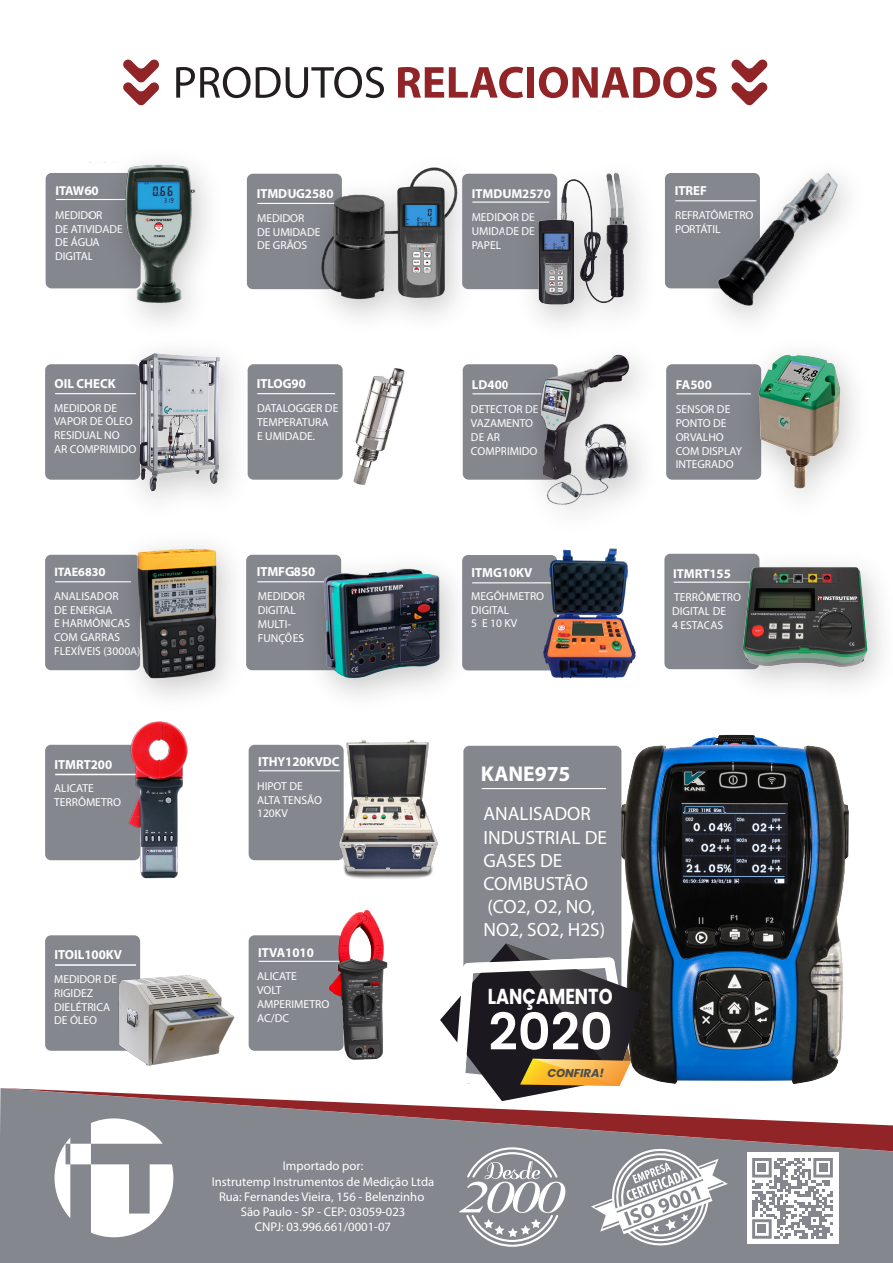
<style>
.page{position:relative;width:893px;height:1263px;background:#fff}
.page>*{position:absolute;margin:0;border:0;box-sizing:border-box;transform-origin:0 0}
.t1{font:600 51px "Poppins";color:#fff}
.t2{font:700 21.6px "Poppins";color:#fff;scale:.82 1}
.t3{font:700 21.45px "Myriad Pro";color:#fff}
.t4{font:19.2px/23.1px "Myriad Pro";color:#fff}
.t5{font:700 13.2px "Myriad Pro";color:#fff}
.t6{font:700 12.9px "Myriad Pro";color:#fff}
.t7{font:12.75px/15.3px "Myriad Pro";color:#fff;text-align:center}
.t8{font:700 12.15px "Myriad Pro";color:#fff}
.t9{font:11.55px/13.8px "Myriad Pro";color:#fff}
.t10{font:italic 700 11.55px "Poppins";color:#4b4c4c}
</style>
<div class="page">
<svg style="left:731px;top:60px;width:37px;height:46px"></svg>
<svg style="left:123px;top:60px;width:36px;height:46px"></svg>
<svg style="left:176px;top:67px;width:208px;height:31px"></svg>
<svg style="left:398px;top:67px;width:125px;height:31px"></svg>
<div style="left:527px;top:67px;width:7px;height:31px;background:#912427"></div>
<svg style="left:539px;top:67px;width:178px;height:31px"></svg>
<div style="left:247px;top:174px;width:95px;height:115px;background:#85878e;border-radius:6px"></div>
<hr style="left:257px;top:203px;width:81px;height:1px;background:#fff">
<img style="left:307px;top:167px;width:165px;height:150px">
<div style="left:462px;top:174px;width:95px;height:115px;background:#85878e;border-radius:6px"></div>
<hr style="left:472px;top:202px;width:77px;height:1px;background:#fff">
<img style="left:505px;top:172px;width:138px;height:147px">
<div style="left:665px;top:173px;width:95px;height:115px;background:#85878e;border-radius:6px"></div>
<hr style="left:675px;top:200px;width:81px;height:1px;background:#fff">
<img style="left:699px;top:172px;width:149px;height:147px">
<div style="left:46px;top:173px;width:95px;height:115px;background:#85878e;border-radius:6px"></div>
<hr style="left:56px;top:199px;width:77px;height:1px;background:#fff">
<img style="left:85px;top:159px;width:131px;height:148px">
<div style="left:45px;top:364px;width:95px;height:116px;background:#85878e;border-radius:6px"></div>
<hr style="left:55px;top:393px;width:81px;height:1px;background:#fff">
<img style="left:104px;top:324px;width:148px;height:176px">
<img style="left:139px;top:353px;width:81px;height:141px">
<div style="left:666px;top:364px;width:95px;height:116px;background:#85878e;border-radius:6px"></div>
<img style="left:729px;top:353px;width:126px;height:143px">
<hr style="left:676px;top:393px;width:75px;height:1px;background:#fff">
<div style="left:248px;top:364px;width:95px;height:116px;background:#85878e;border-radius:6px"></div>
<img style="left:353px;top:368px;width:52px;height:117px">
<hr style="left:257px;top:393px;width:78px;height:1px;background:#fff">
<div style="left:463px;top:364px;width:95px;height:116px;background:#85878e;border-radius:6px"></div>
<hr style="left:472px;top:393px;width:82px;height:1px;background:#fff">
<img style="left:506px;top:364px;width:167px;height:148px">
<img style="left:528px;top:354px;width:119px;height:152px">
<div style="left:45px;top:745px;width:95px;height:115px;background:#85878e;border-radius:6px"></div>
<hr style="left:55px;top:774px;width:81px;height:1px;background:#fff">
<img style="left:75px;top:724px;width:113px;height:155px">
<img style="left:620px;top:735px;width:229px;height:349px">
<div style="left:463px;top:746px;width:158px;height:338px;background:#85878e;border-radius:6px"></div>
<hr style="left:482px;top:788px;width:124px;height:1px;background:#fff">
<div style="left:249px;top:745px;width:95px;height:115px;background:#85878e;border-radius:6px"></div>
<hr style="left:259px;top:770px;width:81px;height:1px;background:#fff">
<img style="left:305px;top:740px;width:163px;height:148px">
<div style="left:664px;top:554px;width:95px;height:115px;background:#85878e;border-radius:6px"></div>
<hr style="left:674px;top:582px;width:88px;height:1px;background:#fff">
<img style="left:708px;top:553px;width:174px;height:132px">
<img style="left:739px;top:563px;width:132px;height:105px">
<div style="left:45px;top:555px;width:95px;height:115px;background:#85878e;border-radius:6px"></div>
<hr style="left:55px;top:581px;width:76px;height:1px;background:#fff">
<img style="left:102px;top:554px;width:157px;height:170px">
<img style="left:128px;top:546px;width:98px;height:138px">
<div style="left:246px;top:555px;width:95px;height:115px;background:#85878e;border-radius:6px"></div>
<hr style="left:257px;top:581px;width:107px;height:1px;background:#fff">
<img style="left:290px;top:554px;width:192px;height:143px">
<img style="left:322px;top:568px;width:123px;height:113px">
<div style="left:462px;top:555px;width:95px;height:115px;background:#85878e;border-radius:6px"></div>
<hr style="left:472px;top:582px;width:84px;height:1px;background:#fff">
<img style="left:529px;top:548px;width:107px;height:131px">
<div style="left:45px;top:935px;width:95px;height:116px;background:#85878e;border-radius:6px"></div>
<hr style="left:55px;top:964px;width:81px;height:2px;background:#fff">
<img style="left:78px;top:935px;width:175px;height:131px">
<div style="left:249px;top:935px;width:95px;height:116px;background:#85878e;border-radius:6px"></div>
<hr style="left:259px;top:961px;width:81px;height:1px;background:#fff">
<img style="left:317px;top:910px;width:71px;height:150px">
<svg style="left:440px;top:943px;width:204px;height:145px"></svg>
<div style="left:0;top:1151px;width:893px;height:112px;background:#85878e"></div>
<svg style="left:0;top:1088px;width:893px;height:63px"></svg>
<div style="left:747px;top:1152px;width:91px;height:92px;background:#fff"></div>
<svg style="left:752px;top:1158px;width:81px;height:81px"></svg>
<div style="left:758px;top:1163px;width:8px;height:9px;background:#85878e"></div>
<div style="left:819px;top:1163px;width:8px;height:9px;background:#85878e"></div>
<div style="left:758px;top:1225px;width:8px;height:8px;background:#85878e"></div>
<svg style="left:591px;top:1141px;width:137px;height:110px"></svg>
<svg style="left:459px;top:1146px;width:106px;height:102px"></svg>
<svg style="left:55px;top:1118px;width:118px;height:119px"></svg>
<p class="t6" style="left:55px;top:182px;width:45px">ITAW60</p>
<p class="t9" style="left:55px;top:208px;width:69px">MEDIDOR<br>DE ATIVIDADE<br>DE ÁGUA<br>DIGITAL</p>
<p class="t5" style="left:54px;top:375px;width:63px">OIL CHECK</p>
<p class="t9" style="left:54px;top:401px;width:84px">MEDIDOR DE<br>VAPOR DE ÓLEO<br>RESIDUAL NO<br>AR COMPRIMIDO</p>
<p class="t5" style="left:257px;top:185px;width:78px">ITMDUG2580</p>
<p class="t9" style="left:257px;top:211px;width:65px">MEDIDOR<br>DE UMIDADE<br>DE GRÃOS</p>
<p class="t5" style="left:257px;top:375px;width:51px">ITLOG90</p>
<p class="t9" style="left:257px;top:401px;width:83px">DATALOGGER DE<br>TEMPERATURA<br>E UMIDADE.</p>
<p class="t6" style="left:472px;top:185px;width:80px">ITMDUM2570</p>
<p class="t9" style="left:472px;top:210px;width:65px;text-align:justify">MEDIDOR DE UMIDADE DE PAPEL</p>
<p class="t6" style="left:472px;top:377px;width:39px">LD400</p>
<p class="t9" style="left:471px;top:402px;width:69px">DETECTOR DE<br>VAZAMENTO<br>DE AR<br>COMPRIMIDO</p>
<p class="t5" style="left:675px;top:182px;width:34px">ITREF</p>
<p class="t9" style="left:675px;top:208px;width:80px">REFRATÔMETRO<br>PORTÁTIL</p>
<p class="t6" style="left:676px;top:377px;width:37px">FA500</p>
<p class="t9" style="left:676px;top:402px;width:68px">SENSOR DE<br>PONTO DE<br>ORVALHO<br>COM DISPLAY<br>INTEGRADO</p>
<p class="t5" style="left:257px;top:563px;width:60px">ITMFG850</p>
<p class="t9" style="left:258px;top:589px;width:49px">MEDIDOR<br>DIGITAL<br>MULTI-<br>FUNÇÕES</p>
<p class="t8" style="left:54px;top:564px;width:52px">ITAE6830</p>
<p class="t6" style="left:673px;top:565px;width:59px">ITMRT155</p>
<p class="t9" style="left:54px;top:589px;width:88px">ANALISADOR<br>DE ENERGIA<br>E HARMÔNICAS<br>COM GARRAS<br>FLEXÍVEIS (3000A)</p>
<p class="t5" style="left:471px;top:564px;width:62px">ITMG10KV</p>
<p class="t9" style="left:471px;top:589px;width:75px">MEGÔHMETRO<br>DIGITAL<br>5 E 10 KV</p>
<p class="t9" style="left:672px;top:590px;width:70px">TERRÔMETRO<br>DIGITAL DE<br>4 ESTACAS</p>
<p class="t5" style="left:54px;top:756px;width:59px">ITMRT200</p>
<p class="t9" style="left:54px;top:781px;width:68px">ALICATE<br>TERRÔMETRO</p>
<p class="t5" style="left:258px;top:753px;width:83px">ITHY120KVDC</p>
<p class="t9" style="left:257px;top:779px;width:66px">HIPOT DE<br>ALTA TENSÃO<br>120KV</p>
<p class="t5" style="left:258px;top:944px;width:57px">ITVA1010</p>
<p class="t5" style="left:54px;top:946px;width:69px">ITOIL100KV</p>
<p class="t9" style="left:54px;top:972px;width:65px">MEDIDOR DE<br>RIGIDEZ<br>DIELÉTRICA<br>DE ÓLEO</p>
<p class="t9" style="left:257px;top:969px;width:74px">ALICATE<br>VOLT<br>AMPERIMETRO<br>AC/DC</p>
<p class="t7" style="left:212px;top:1158px;width:224px">Importado por:<br>Instrutemp Instrumentos de Medição Ltda<br>Rua: Fernandes Vieira, 156 - Belenzinho<br>São Paulo - SP - CEP: 03059-023<br>CNPJ: 03.996.661/0001-07</p>
<h3 class="t3" style="left:481px;top:760px;width:91px">KANE975</h3>
<h3 class="t4" style="left:483px;top:802px;width:125px">ANALISADOR<br>INDUSTRIAL DE<br>GASES DE<br>COMBUSTÃO (CO2, O2, NO,<br>NO2, SO2, H2S)</h3>
<h2 class="t2" style="left:488px;top:983px;width:154px">LANÇAMENTO</h2>
<h1 class="t1" style="left:488px;top:1002px;width:126px">2020</h1>
<p class="t10" style="left:548px;top:1066px;width:58px;rotate:1deg">CONFIRA!</p>
</div>
